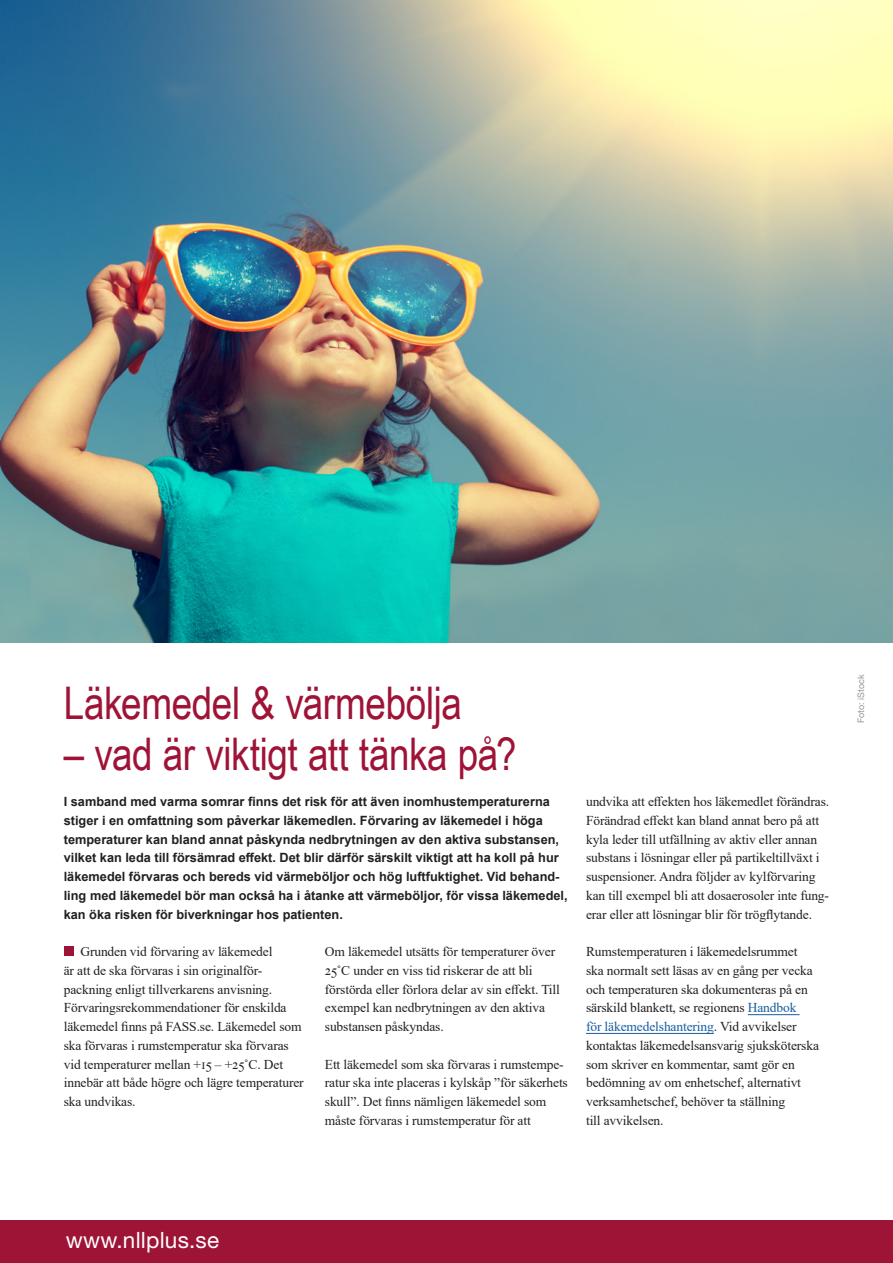
<style>
.page{position:relative;width:893px;height:1263px;background:#fff}
.page>*{position:absolute;margin:0;border:0;box-sizing:border-box;transform-origin:0 0}
.rubrik_1{font:45px "Arial Narrow";letter-spacing:-.01em;color:#9e1336}
.t1{font:22.5px "Helvetica Neue LT Std";letter-spacing:.01em;color:#fff}
.brödtext_-_inget_ind{font:13.5px/18.8px "Times New Roman";letter-spacing:-.01em;color:#231f20}
.ingress{font:700 12.75px/18.8px "Arial";color:#231f20}
.t2{font:9px "Helvetica Neue LT Std";color:#939598}
.s1{color:#175d9e}
</style>
<div class="page">
<div style="left:0;top:1220px;width:893px;height:43px;background:#9e1436"></div>
<div style="left:64px;top:947px;width:9px;height:9px;background:#9e1436"></div>
<hr style="left:748px;top:1014px;width:52px;height:1px;background:#175d9e">
<hr style="left:586px;top:1033px;width:128px;height:1px;background:#175d9e">
<img style="left:0;top:0;width:893px;height:643px">
<p class="rubrik_1" style="left:64px;top:670px;width:400px">Läkemedel &amp; värmebölja</p>
<p class="rubrik_1" style="left:64px;top:721px;width:454px">– vad är viktigt att tänka på?</p>
<p class="ingress" style="left:64px;top:792px;width:505px">I samband med varma somrar finns det risk för att även inomhustemperaturerna stiger i en omfattning som påverkar läkemedlen. Förvaring av läkemedel i höga temperaturer kan bland annat påskynda nedbrytningen av den aktiva substansen, vilket kan leda till försämrad effekt. Det blir därför särskilt viktigt att ha koll på hur läkemedel förvaras och bereds vid värmeböljor och hög luftfuktighet. Vid behand&shy;ling med läkemedel bör man också ha i åtanke att värmeböljor, för vissa läkemedel, kan öka risken för biverkningar hos patienten.</p>
<p class="brödtext_-_inget_ind" style="left:64px;top:942px;width:241px;text-indent:17px">Grunden vid förvaring av läkemedel<br>är att de ska förvaras i sin originalför&shy;packning enligt tillverkarens anvisning.<br>Förvaringsrekommendationer för enskilda läkemedel finns på FASS.se. Läkemedel som ska förvaras i rumstemperatur ska förvaras vid temperaturer mellan +15 – +25˚C. Det innebär att både högre och lägre temperaturer ska undvikas.</p>
<p class="brödtext_-_inget_ind" style="left:325px;top:942px;width:237px">Om läkemedel utsätts för temperaturer över 25˚C under en viss tid riskerar de att bli förstörda eller förlora delar av sin effekt. Till exempel kan nedbrytningen av den aktiva substansen påskyndas.</p>
<p class="brödtext_-_inget_ind" style="left:325px;top:1054px;width:244px">Ett läkemedel som ska förvaras i rumstempe&shy;ratur ska inte placeras i kylskåp ”för säkerhets skull”. Det finns nämligen läkemedel som måste förvaras i rumstemperatur för att</p>
<p class="brödtext_-_inget_ind" style="left:586px;top:792px;width:245px">undvika att effekten hos läkemedlet förändras.<br>Förändrad effekt kan bland annat bero på att kyla leder till utfällning av aktiv eller annan substans i lösningar eller på partikeltillväxt i suspensioner. Andra följder av kylförvaring kan till exempel bli att dosaerosoler inte fung&shy;erar eller att lösningar blir för trögflytande.</p>
<p class="brödtext_-_inget_ind" style="left:586px;top:942px;width:234px">Rumstemperaturen i läkemedelsrummet<br>ska normalt sett läsas av en gång per vecka och temperaturen ska dokumenteras på en särskild blankett, se regionens <span class="s1">Handbok<br>för läkemedelshantering</span>. Vid avvikelser kontaktas läkemedelsansvarig sjuksköterska som skriver en kommentar, samt gör en bedömning av om enhetschef, alternativt verksamhetschef, behöver ta ställning<br>till avvikelsen.</p>
<p class="t2" style="left:855px;top:723px;width:50px;rotate:-90deg">Foto: iStock</p>
<h2 class="t1" style="left:66px;top:1227px;width:155px">www.nllplus.se</h2>
</div>
